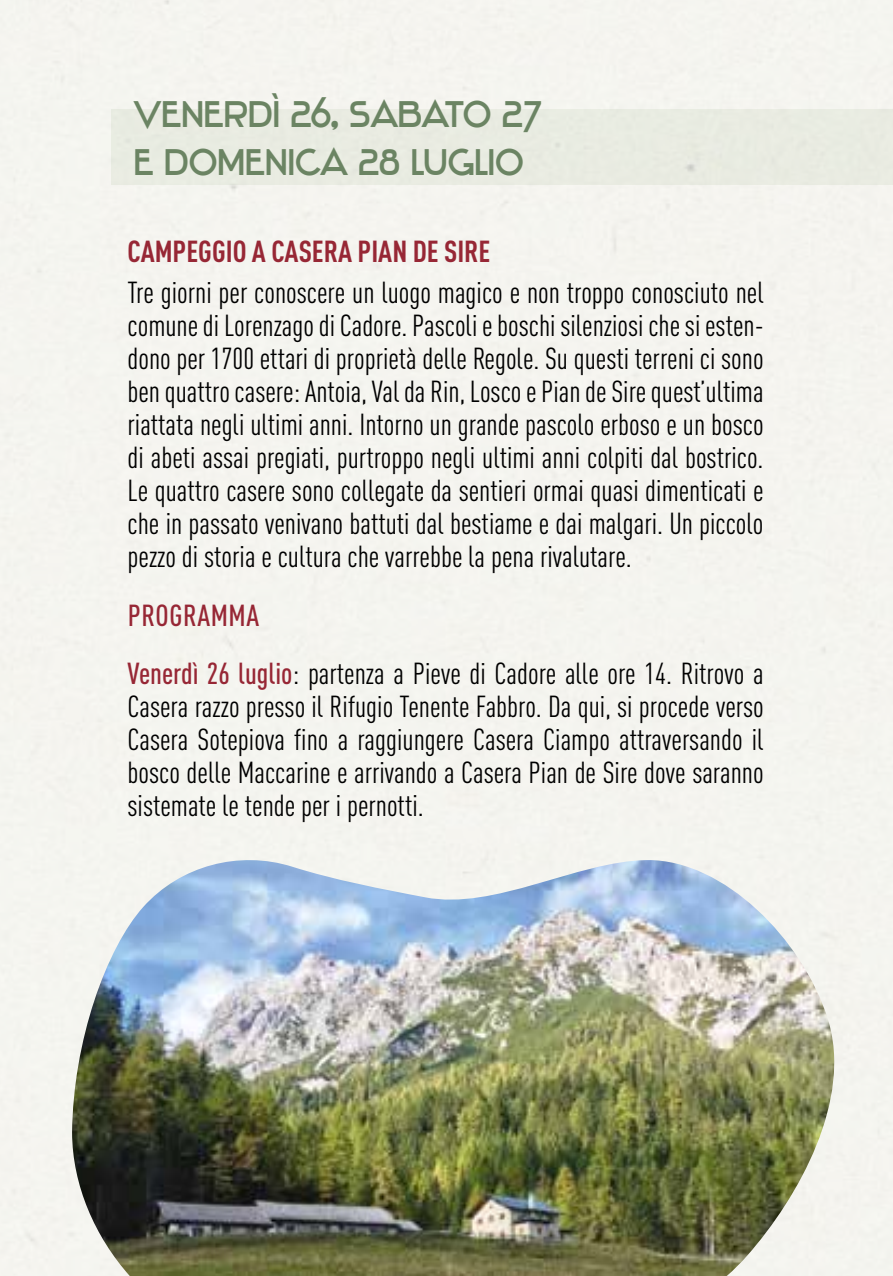
<style>
.page{position:relative;width:893px;height:1276px;background:#fff}
.page>*{position:absolute;margin:0;border:0;box-sizing:border-box;transform-origin:0 0}
.t1{font:36px/48px "Stentiga";color:#6b8463}
.t2{font:condensed 30px/33px "DIN Pro";color:#000;text-align:justify}
.t3{font:700 condensed 30px "DIN Pro";color:#972735}
.s1{font-weight:500;color:#972735}
</style>
<div class="page">
<div style="left:111px;top:109px;width:782px;height:75px;background:#e9ebe1"></div>
<img style="left:72px;top:857px;width:764px;height:419px">
<p class="t1" style="left:134px;top:90px;width:409px">VENERDÌ 26, SABATO 27<br>E DOMENICA 28 LUGLIO</p>
<p class="t3" style="left:128px;top:228px;width:364px">CAMPEGGIO A CASERA PIAN DE SIRE</p>
<p class="t2" style="left:128px;top:274px;width:638px">Tre giorni per conoscere un luogo magico e non troppo conosciuto nel comune di Lorenzago di Cadore. Pascoli e boschi silenziosi che si esten&shy;dono per 1700 ettari di proprietà delle Regole. Su questi terreni ci sono ben quattro casere: Antoia, Val da Rin, Losco e Pian de Sire quest’ultima riattata negli ultimi anni. Intorno un grande pascolo erboso e un bosco di abeti assai pregiati, purtroppo negli ultimi anni colpiti dal bostrico.<br>Le quattro casere sono collegate da sentieri ormai quasi dimenticati e che in passato venivano battuti dal bestiame e dai malgari. Un piccolo pezzo di storia e cultura che varrebbe la pena rivalutare.</p>
<p class="t2" style="left:128px;top:584px;width:638px;line-height:58.5px"><span class="s1">PROGRAMMA<br>Venerdì 26 luglio</span>: partenza a Pieve di Cadore alle ore 14. Ritrovo a</p>
<p class="t2" style="left:128px;top:688px;width:638px">Casera razzo presso il Rifugio Tenente Fabbro. Da qui, si procede verso Casera Sotepiova fino a raggiungere Casera Ciampo attraversando il bosco delle Maccarine e arrivando a Casera Pian de Sire dove saranno sistemate le tende per i pernotti.</p>
</div>
